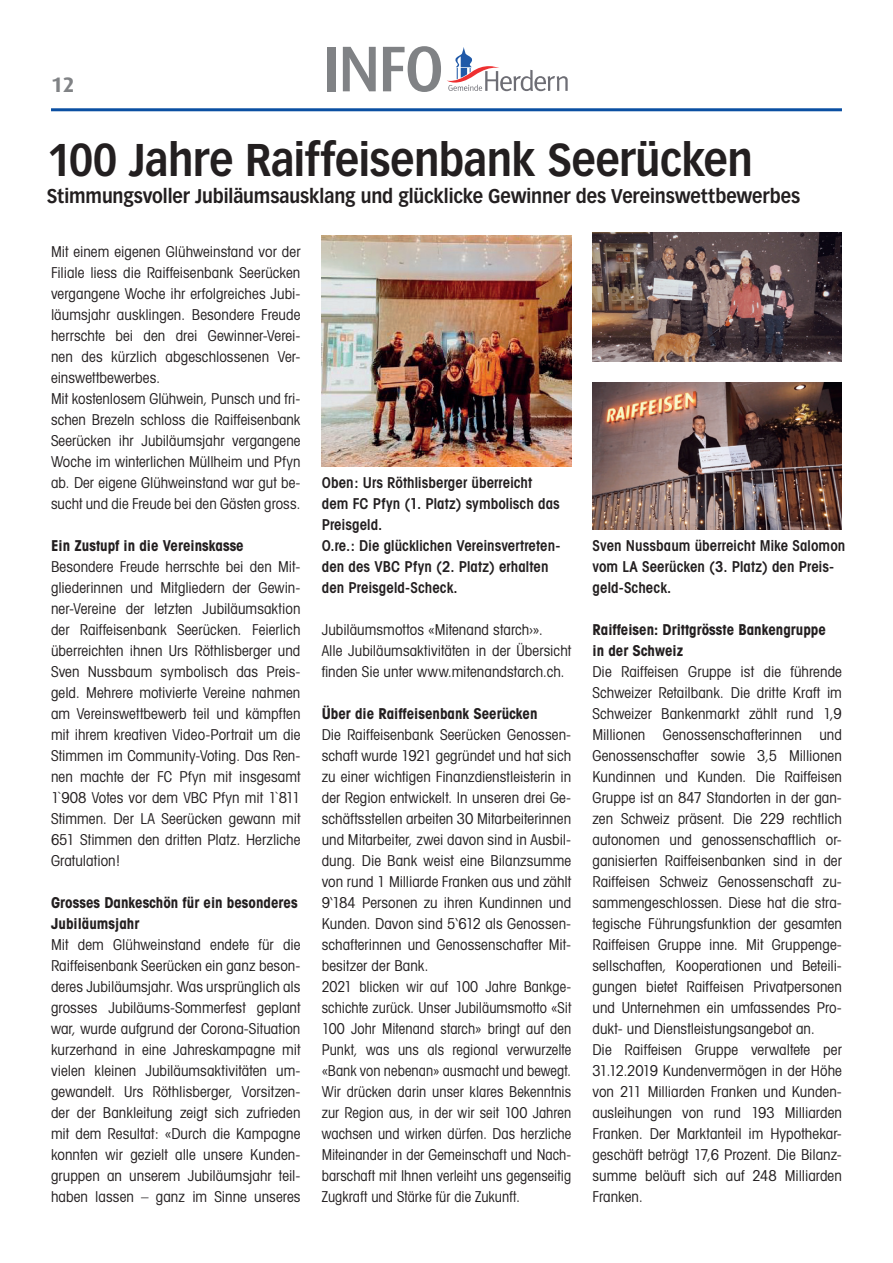
<style>
.page{position:relative;width:893px;height:1263px;background:#fff}
.page>*{position:absolute;margin:0;border:0;box-sizing:border-box;transform-origin:0 0}
.t1{font:500 64.65px "Dax";color:#808285}
.t2{font:700 45px "Vectora LH";letter-spacing:-.01em;color:#231f20;scale:.9 1}
.t3{font:700 21px "Dax";color:#808285}
.t4{font:700 19.5px "Vectora LH";letter-spacing:-.005em;color:#231f20;scale:.9 1}
.t5{font:condensed 15px/21px "Avant Garde";letter-spacing:.005em;color:#231f20}
.t6{font:600 condensed 15px/21px "Avant Garde";letter-spacing:.005em;color:#231f20}
.t7{font:700 condensed 15px/21px "Avant Garde";color:#231f20}
</style>
<div class="page">
<hr style="left:51px;top:108px;width:791px;height:3px;background:#0a4fa2">
<svg style="left:447px;top:47px;width:121px;height:44px"></svg>
<img style="left:592px;top:383px;width:250px;height:147px">
<img style="left:592px;top:233px;width:250px;height:129px">
<img style="left:322px;top:236px;width:249px;height:231px">
<h3 class="t3" style="left:51px;top:72px;width:25px">12</h3>
<h1 class="t1" style="left:322px;top:33px;width:123px">INFO</h1>
<h2 class="t2" style="left:47px;top:133px;width:786px">100 Jahre Raiffeisenbank Seerücken</h2>
<h3 class="t4" style="left:47px;top:184px;width:838px">Stimmungsvoller Jubiläumsausklang und glücklicke Gewinner des Vereinswettbewerbes</h3>
<p class="t5" style="left:51px;top:241px;width:251px">Mit einem eigenen Glühweinstand vor der Filiale liess die Raiffeisenbank Seerücken vergangene Woche ihr erfolgreiches Jubi&shy;läumsjahr ausklingen. Besondere Freude herrschte bei den drei Gewinner-Verei&shy;nen des kürzlich abgeschlossenen Ver&shy;einswettbewerbes.<br>Mit kostenlosem Glühwein, Punsch und fri&shy;schen Brezeln schloss die Raiffeisenbank Seerücken ihr Jubiläumsjahr vergangene Woche im winterlichen Müllheim und Pfyn ab. Der eigene Glühweinstand war gut be&shy;sucht und die Freude bei den Gästen gross.</p>
<p class="t7" style="left:51px;top:535px;width:194px">Ein Zustupf in die Vereinskasse</p>
<p class="t5" style="left:51px;top:556px;width:251px;text-align:justify">Besondere Freude herrschte bei den Mit&shy;gliederinnen und Mitgliedern der Gewin&shy;ner-Vereine der letzten Jubiläumsaktion der Raiffeisenbank Seerücken. Feierlich überreichten ihnen Urs Röthlisberger und Sven Nussbaum symbolisch das Preis&shy;geld. Mehrere motivierte Vereine nahmen am Vereinswettbewerb teil und kämpften mit ihrem kreativen Video-Portrait um die Stimmen im Community-Voting. Das Ren&shy;nen machte der FC Pfyn mit insgesamt 1`908 Votes vor dem VBC Pfyn mit 1`811<br>Stimmen. Der LA Seerücken gewann mit 651 Stimmen den dritten Platz. Herzliche Gratulation!</p>
<p class="t7" style="left:51px;top:892px;width:248px">Grosses Dankeschön für ein besonderes<br>Jubiläumsjahr</p>
<p class="t5" style="left:51px;top:934px;width:251px;text-align:justify">Mit dem Glühweinstand endete für die Raiffeisenbank Seerücken ein ganz beson&shy;deres Jubiläumsjahr. Was ursprünglich als grosses Jubiläums-Sommerfest geplant war, wurde aufgrund der Corona-Situation kurzerhand in eine Jahreskampagne mit vielen kleinen Jubiläumsaktivitäten um&shy;gewandelt. Urs Röthlisberger, Vorsitzen&shy;der der Bankleitung zeigt sich zufrieden mit dem Resultat: «Durch die Kampagne konnten wir gezielt alle unsere Kunden&shy;gruppen an unserem Jubiläumsjahr teil&shy;haben lassen – ganz im Sinne unseres</p>
<p class="t6" style="left:322px;top:472px;width:240px">Oben: Urs Röthlisberger überreicht dem FC Pfyn (1. Platz) symbolisch das<br>Preisgeld.<br>O.re.: Die glücklichen Vereinsvertreten&shy;den des VBC Pfyn (2. Platz) erhalten den Preisgeld-Scheck.</p>
<p class="t6" style="left:592px;top:535px;width:254px">Sven Nussbaum überreicht Mike Salomon vom LA Seerücken (3. Platz) den Preis&shy;geld-Scheck.</p>
<p class="t7" style="left:592px;top:619px;width:235px">Raiffeisen: Drittgrösste Bankengruppe in der Schweiz</p>
<p class="t5" style="left:592px;top:661px;width:251px">Die Raiffeisen Gruppe ist die führende Schweizer Retailbank. Die dritte Kraft im Schweizer Bankenmarkt zählt rund 1,9<br>Millionen Genossenschafterinnen und Genossenschafter sowie 3,5 Millionen Kundinnen und Kunden. Die Raiffeisen Gruppe ist an 847 Standorten in der gan&shy;zen Schweiz präsent. Die 229 rechtlich autonomen und genossenschaftlich or&shy;ganisierten Raiffeisenbanken sind in der Raiffeisen Schweiz Genossenschaft zu&shy;sammengeschlossen. Diese hat die stra&shy;tegische Führungsfunktion der gesamten Raiffeisen Gruppe inne. Mit Gruppenge&shy;sellschaften, Kooperationen und Beteili&shy;gungen bietet Raiffeisen Privatpersonen und Unternehmen ein umfassendes Pro&shy;dukt- und Dienstleistungsangebot an.<br>Die Raiffeisen Gruppe verwaltete per 31.12.2019 Kundenvermögen in der Höhe von 211 Milliarden Franken und Kunden&shy;ausleihungen von rund 193 Milliarden Franken. Der Marktanteil im Hypothekar&shy;geschäft beträgt 17,6 Prozent. Die Bilanz&shy;summe beläuft sich auf 248 Milliarden Franken.</p>
<p class="t5" style="left:322px;top:619px;width:251px">Jubiläumsmottos «Mitenand starch›».<br>Alle Jubiläumsaktivitäten in der Übersicht finden Sie unter www.mitenandstarch.ch.</p>
<p class="t7" style="left:322px;top:703px;width:217px">Über die Raiffeisenbank Seerücken</p>
<p class="t5" style="left:322px;top:724px;width:251px">Die Raiffeisenbank Seerücken Genossen&shy;schaft wurde 1921 gegründet und hat sich zu einer wichtigen Finanzdienstleisterin in der Region entwickelt. In unseren drei Ge&shy;schäftsstellen arbeiten 30 Mitarbeiterinnen und Mitarbeiter, zwei davon sind in Ausbil&shy;dung. Die Bank weist eine Bilanzsumme von rund 1 Milliarde Franken aus und zählt 9‘184 Personen zu ihren Kundinnen und Kunden. Davon sind 5‘612 als Genossen&shy;schafterinnen und Genossenschafter Mit&shy;besitzer der Bank.<br>2021 blicken wir auf 100 Jahre Bankge&shy;schichte zurück. Unser Jubiläumsmotto «Sit 100 Johr Mitenand starch» bringt auf den Punkt, was uns als regional verwurzelte «Bank von nebenan» ausmacht und bewegt.<br>Wir drücken darin unser klares Bekenntnis zur Region aus, in der wir seit 100 Jahren wachsen und wirken dürfen. Das herzliche Miteinander in der Gemeinschaft und Nach&shy;barschaft mit Ihnen verleiht uns gegenseitig Zugkraft und Stärke für die Zukunft.</p>
</div>
